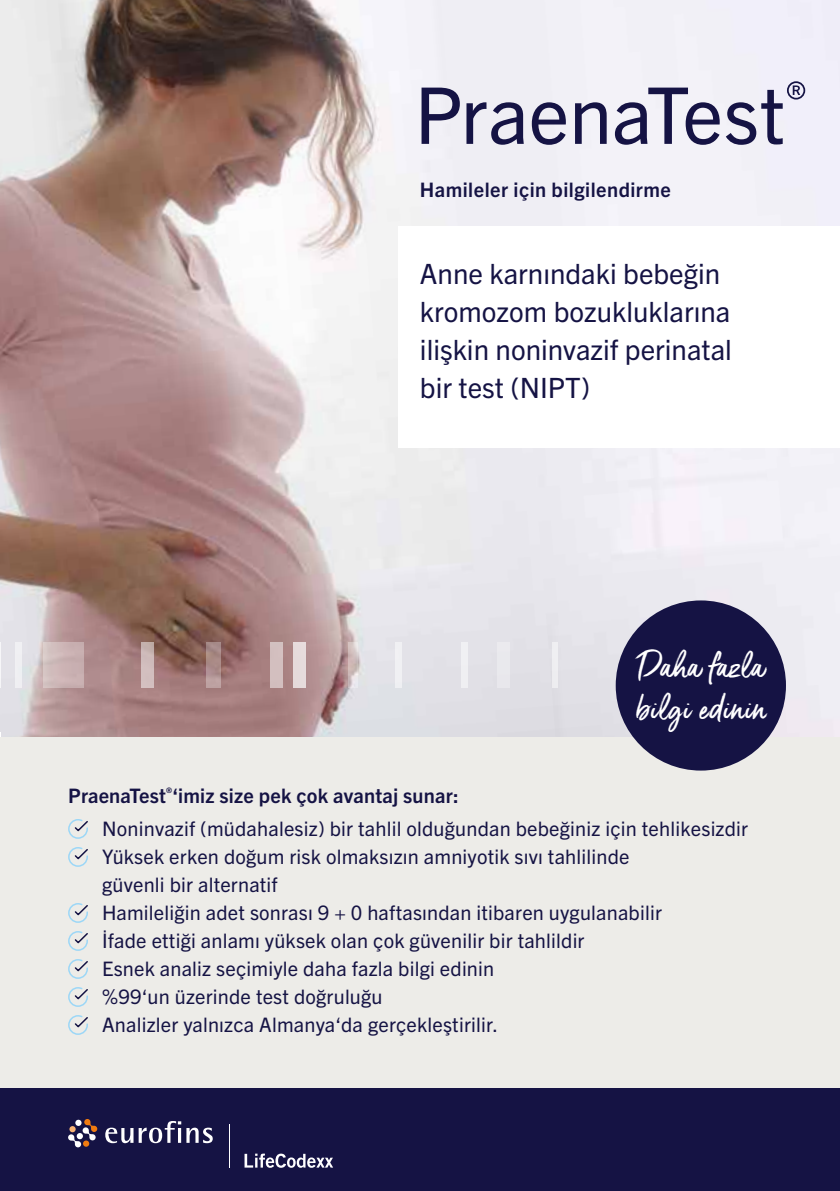
<style>
.page{position:relative;width:840px;height:1191px;background:#fff}
.page>*{position:absolute;margin:0;border:0;box-sizing:border-box;transform-origin:0 0}
.t1{font:34px/42px "Gotcha Standup HD";letter-spacing:.02em;color:#fff}
.t2{font:28px/38px "Trade Gothic Next LT Pro";color:#151344}
.t3{font:20px/28px "Trade Gothic Next LT Pro";letter-spacing:.01em;color:#151344}
.t4{font:700 20px "Trade Gothic Next LT Pro";letter-spacing:.025em;color:#151344}
.s1{font-weight:700}
</style>
<div class="page">
<img style="left:0;top:0;width:839px;height:737px">
<div style="left:0;top:737px;width:839px;height:352px;background:#edece8"></div>
<div style="left:0;top:1089px;width:839px;height:102px;background:#151344"></div>
<svg style="left:68px;top:819px;width:20px;height:20px"></svg>
<svg style="left:68px;top:847px;width:20px;height:20px"></svg>
<svg style="left:68px;top:903px;width:20px;height:20px"></svg>
<svg style="left:68px;top:931px;width:20px;height:20px"></svg>
<svg style="left:68px;top:959px;width:20px;height:20px"></svg>
<svg style="left:68px;top:987px;width:20px;height:20px"></svg>
<svg style="left:68px;top:1015px;width:20px;height:20px"></svg>
<div style="left:615px;top:600px;width:170px;height:170px;background:#151344;border-radius:50%"></div>
<svg style="left:105px;top:1121px;width:107px;height:22px"></svg>
<svg style="left:244px;top:1153px;width:89px;height:14px"></svg>
<hr style="left:228px;top:1124px;width:1px;height:43px;background:#fff">
<svg style="left:68px;top:1119px;width:29px;height:28px"></svg>
<div style="left:69px;top:1126px;width:7px;height:6px;background:#f8b375;border-radius:50%"></div>
<div style="left:75px;top:1119px;width:6px;height:7px;background:#fff;border-radius:50%"></div>
<div style="left:398px;top:227px;width:441px;height:221px;background:#fff"></div>
<svg style="left:421px;top:88px;width:38px;height:56px"></svg>
<svg style="left:466px;top:102px;width:57px;height:43px;background:#9190a8"></svg>
<svg style="left:531px;top:102px;width:34px;height:43px"></svg>
<svg style="left:574px;top:102px;width:32px;height:42px"></svg>
<svg style="left:614px;top:88px;width:105px;height:57px"></svg>
<svg style="left:725px;top:81px;width:79px;height:64px"></svg>
<hr style="left:0;top:642px;width:1px;height:46px;background:#fff">
<div style="left:16px;top:642px;width:6px;height:46px;background:#efeff2"></div>
<div style="left:43px;top:642px;width:40px;height:46px;background:linear-gradient(to right,#d4c3c2,#c6abad)"></div>
<svg style="left:141px;top:642px;width:12px;height:46px"></svg>
<svg style="left:206px;top:642px;width:14px;height:46px"></svg>
<div style="left:270px;top:642px;width:12px;height:46px;background:#d3bfbf"></div>
<div style="left:293px;top:642px;width:12px;height:46px;background:#e6dbdb"></div>
<svg style="left:348px;top:642px;width:9px;height:46px"></svg>
<div style="left:395px;top:642px;width:7px;height:46px;background:#f0f0f3"></div>
<div style="left:461px;top:642px;width:6px;height:46px;background:#f0eff2"></div>
<div style="left:497px;top:642px;width:13px;height:46px;background:#e9e9ed"></div>
<div style="left:552px;top:642px;width:5px;height:46px;background:#efeef1"></div>
<p class="t4" style="left:420px;top:176px;width:252px">Hamileler için bilgilendirme</p>
<h2 class="t2" style="left:420px;top:253px;width:313px">Anne karnındaki bebeğin kromozom bozukluklarına ilişkin noninvazif perinatal bir test (NIPT)</h2>
<h1 class="t1" style="left:635px;top:647px;width:132px">Daha fazla bilgi edinin</h1>
<p class="t3" style="left:102px;top:777px;width:647px;line-height:33.6px;text-indent:-34px"><span class="s1">PraenaTest</span><sup>®</sup><span class="s1">‘imiz size pek çok avantaj sunar:<br></span>Noninvazif (müdahalesiz) bir tahlil olduğundan bebeğiniz için tehlikesizdir</p>
<p class="t3" style="left:102px;top:841px;width:561px">Yüksek erken doğum risk olmaksızın amniyotik sıvı tahlilinde güvenli bir alternatif<br>Hamileliğin adet sonrası 9 + 0 haftasından itibaren uygulanabilir İfade ettiği anlamı yüksek olan çok güvenilir bir tahlildir<br>Esnek analiz seçimiyle daha fazla bilgi edinin<br>%99‘un üzerinde test doğruluğu<br>Analizler yalnızca Almanya‘da gerçekleştirilir.</p>
</div>
